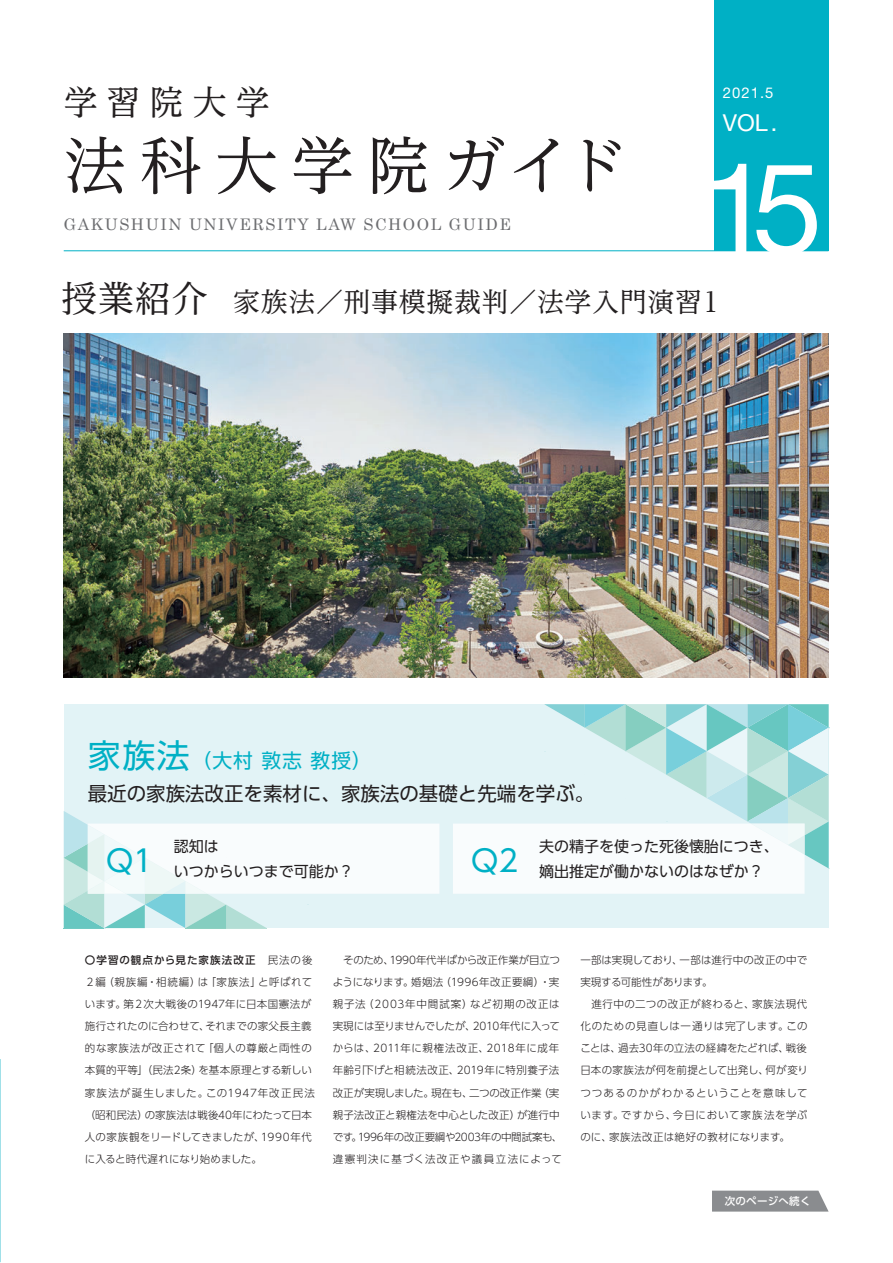
<style>
.page{position:relative;width:893px;height:1263px;background:#fff}
.page>*{position:absolute;margin:0;border:0;box-sizing:border-box;transform-origin:0 0}
.t1{font:127.5px "Helvetica Neue";color:#fff}
.t2{font:62.7px "UD Reimin Pro Regular 90 msp RKSJ H";letter-spacing:.21em;color:#231f20}
.t3{font:34.05px "UD Reimin Pro Regular 90 msp RKSJ H";letter-spacing:.265em;color:#231f20}
.t4{font:30px "UD Shin Go Pro Regular 90 msp RKSJ H";color:#00b0c5}
.t5{font:27px "UD Reimin Pro Regular 90 msp RKSJ H";letter-spacing:.025em;color:#231f20}
.t6{font:23.4px "Helvetica Neue";color:#fff}
.t7{font:19.8px "UD Shin Go Pro Regular 90 msp RKSJ H";color:#00b0c5}
.t8{font:19.5px "UD Shin Go Pro Regular 90 msp RKSJ H";color:#231f20}
.t9{font:15.9px "Century";letter-spacing:.1em;color:#6c6d70}
.t10{font:15px/24.8px "UD Shin Go Pro Regular 90 msp RKSJ H";color:#231f20}
.t11{font:14.85px "Helvetica Neue";color:#fff}
.t12{font:10.5px/22.2px "UD Shin Go Pro Light 90 msp RKSJ H";letter-spacing:.015em;color:#231f20}
.t13{font:10.5px "UD Shin Go Pro Medium 90 msp RKSJ H";letter-spacing:.095em;color:#231f20}
.t14{font:10.5px "UD Shin Go Pro Medium 90 msp RKSJ H";letter-spacing:.025em;color:#fff}
.s1{font-size:36px}
.s2{font-size:33px}
.s3{font-family:"UD Shin Go Pro Light 90 msp RKSJ H"}
</style>
<div class="page">
<div style="left:64px;top:704px;width:764px;height:224px;background:#e2f3f6"></div>
<hr style="left:64px;top:250px;width:764px;height:1px;background:#00b0c5">
<div style="left:714px;top:1px;width:114px;height:250px;background:#00b0c5"></div>
<svg style="left:712px;top:1191px;width:116px;height:21px;background:#909295"></svg>
<svg style="left:64px;top:811px;width:375px;height:117px"></svg>
<svg style="left:453px;top:704px;width:375px;height:190px"></svg>
<img style="left:64px;top:334px;width:764px;height:344px">
<h3 class="t3" style="left:64px;top:90px;width:208px">学習院大学</h3>
<h2 class="t2" style="left:64px;top:142px;width:564px">法科大学院ガイド</h2>
<h3 class="t9" style="left:64px;top:214px;width:449px">GAKUSHUIN UNIVERSITY LAW SCHOOL GUIDE</h3>
<h3 class="t11" style="left:723px;top:88px;width:52px">2021.5</h3>
<h3 class="t6" style="left:723px;top:114px;width:56px">VOL.</h3>
<h1 class="t1" style="left:701px;top:163px;width:123px">15</h1>
<h3 class="t5" style="left:61px;top:292px;width:659px"><span class="s1">授業紹介</span> 家族法／刑事模擬裁判／法学入門演習1</h3>
<h3 class="t7" style="left:88px;top:753px;width:286px"><span class="s2">家族法</span>（大村 敦志 教授）</h3>
<h3 class="t8" style="left:88px;top:786px;width:508px">最近の家族法改正を素材に、家族法の基礎と先端を学ぶ。</h3>
<h3 class="t4" style="left:106px;top:849px;width:48px">Q1</h3>
<h3 class="t10" style="left:174px;top:836px;width:181px">認知は<br>いつからいつまで可能か？</h3>
<h3 class="t10" style="left:471px;top:836px;width:309px;text-indent:68px">夫の精子を使った死後懐胎につき、<br><sup>Q2</sup> 嫡出推定が働かないのはなぜか？</h3>
<p class="t13" style="left:85px;top:956px;width:229px">〇学習の観点から見た家族法改正<span class="s3">　民法の後</span></p>
<p class="t12" style="left:85px;top:972px;width:231px">２編（親族編・相続編）は「家族法」と呼ばれています。第２次大戦後の1947年に日本国憲法が施行されたのに合わせて、それまでの家父長主義的な家族法が改正されて「個人の尊厳と両性の本質的平等」（民法2条）を基本原理とする新しい家族法が誕生しました。この1947年改正民法（昭和民法）の家族法は戦後40年にわたって日本人の家族観をリードしてきましたが、1990年代に入ると時代遅れになり始めました。</p>
<p class="t12" style="left:333px;top:950px;width:231px">　そのため、1990年代半ばから改正作業が目立つようになります。婚姻法（1996年改正要綱）・実親子法（2003年中間試案）など初期の改正は実現には至りませんでしたが、2010年代に入ってからは、2011年に親権法改正、2018年に成年年齢引下げと相続法改正、2019年に特別養子法改正が実現しました。現在も、二つの改正作業（実親子法改正と親権法を中心とした改正）が進行中です。1996年の改正要綱や2003年の中間試案も、違憲判決に基づく法改正や議員立法によって</p>
<p class="t12" style="left:580px;top:950px;width:229px">一部は実現しており、一部は進行中の改正の中で実現する可能性があります。<br>　進行中の二つの改正が終わると、家族法現代化のための見直しは一通りは完了します。このことは、過去30年の立法の経緯をたどれば、戦後日本の家族法が何を前提として出発し、何が変りつつあるのかがわかるということを意味しています。ですから、今日において家族法を学ぶのに、家族法改正は絶好の教材になります。</p>
<p class="t14" style="left:725px;top:1197px;width:87px">次のページへ続く</p>
</div>
